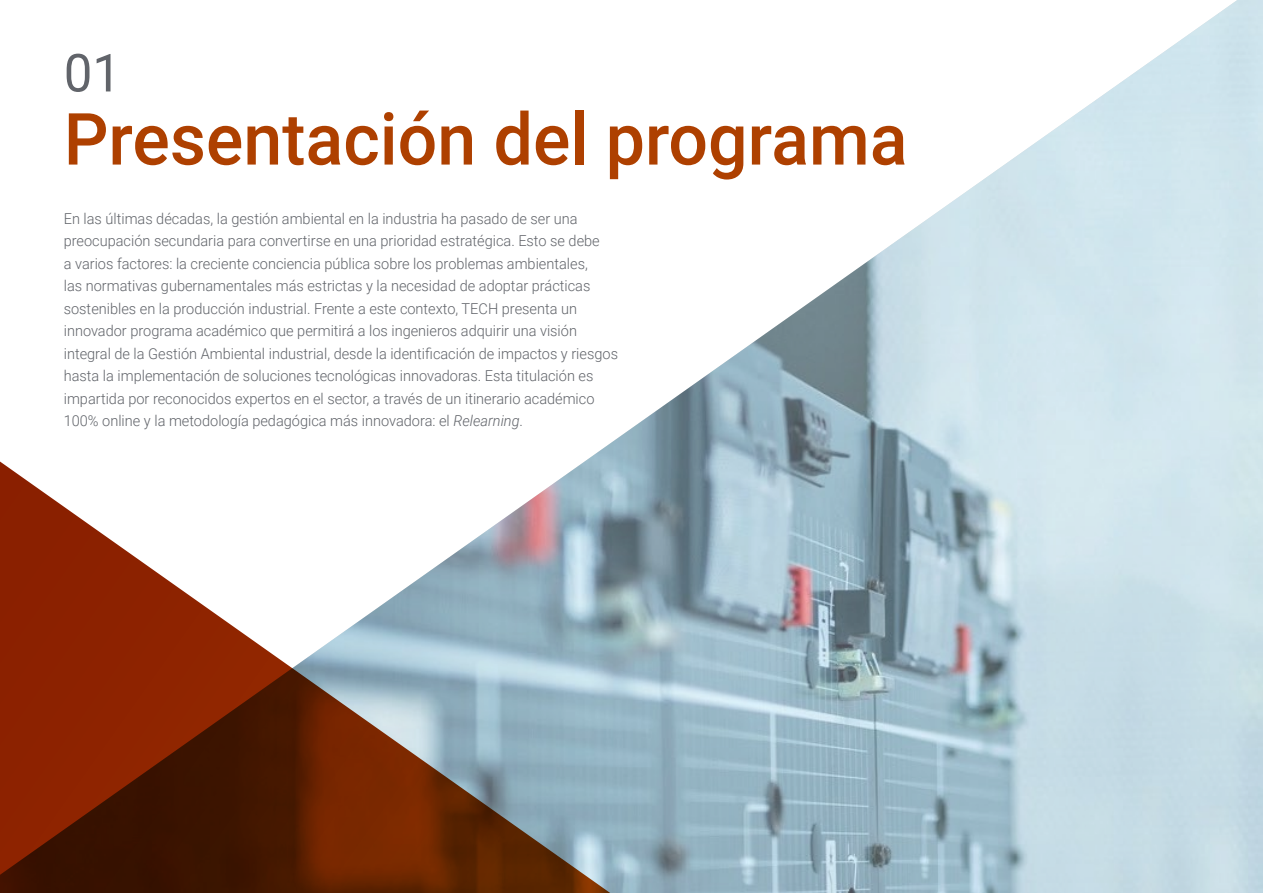
<style>
.page{position:relative;width:1263px;height:893px;background:#fff}
.page>*{position:absolute;margin:0;border:0;box-sizing:border-box;transform-origin:0 0}
.t1{font:500 72px "Roboto";color:#ae4000}
.t2{font:52.5px "Roboto";color:#61646a}
.t3{font:300 15px/22.5px "Roboto";color:#61646a}
.s1{font-style:italic}
</style>
<div class="page">
<img style="left:607px;top:0;width:656px;height:893px">
<svg style="left:0;top:446px;width:640px;height:447px"></svg>
<h2 class="t2" style="left:64px;top:36px;width:59px">01</h2>
<h1 class="t1" style="left:64px;top:89px;width:845px">Presentación del programa</h1>
<p class="t3" style="left:64px;top:207px;width:556px">En las últimas décadas, la gestión ambiental en la industria ha pasado de ser una preocupación secundaria para convertirse en una prioridad estratégica. Esto se debe<br>a varios factores: la creciente conciencia pública sobre los problemas ambientales,<br>las normativas gubernamentales más estrictas y la necesidad de adoptar prácticas sostenibles en la producción industrial. Frente a este contexto, TECH presenta un innovador programa académico que permitirá a los ingenieros adquirir una visión integral de la Gestión Ambiental industrial, desde la identificación de impactos y riesgos hasta la implementación de soluciones tecnológicas innovadoras. Esta titulación es impartida por reconocidos expertos en el sector, a través de un itinerario académico 100% online y la metodología pedagógica más innovadora: el <span class="s1">Relearning</span>.</p>
</div>
